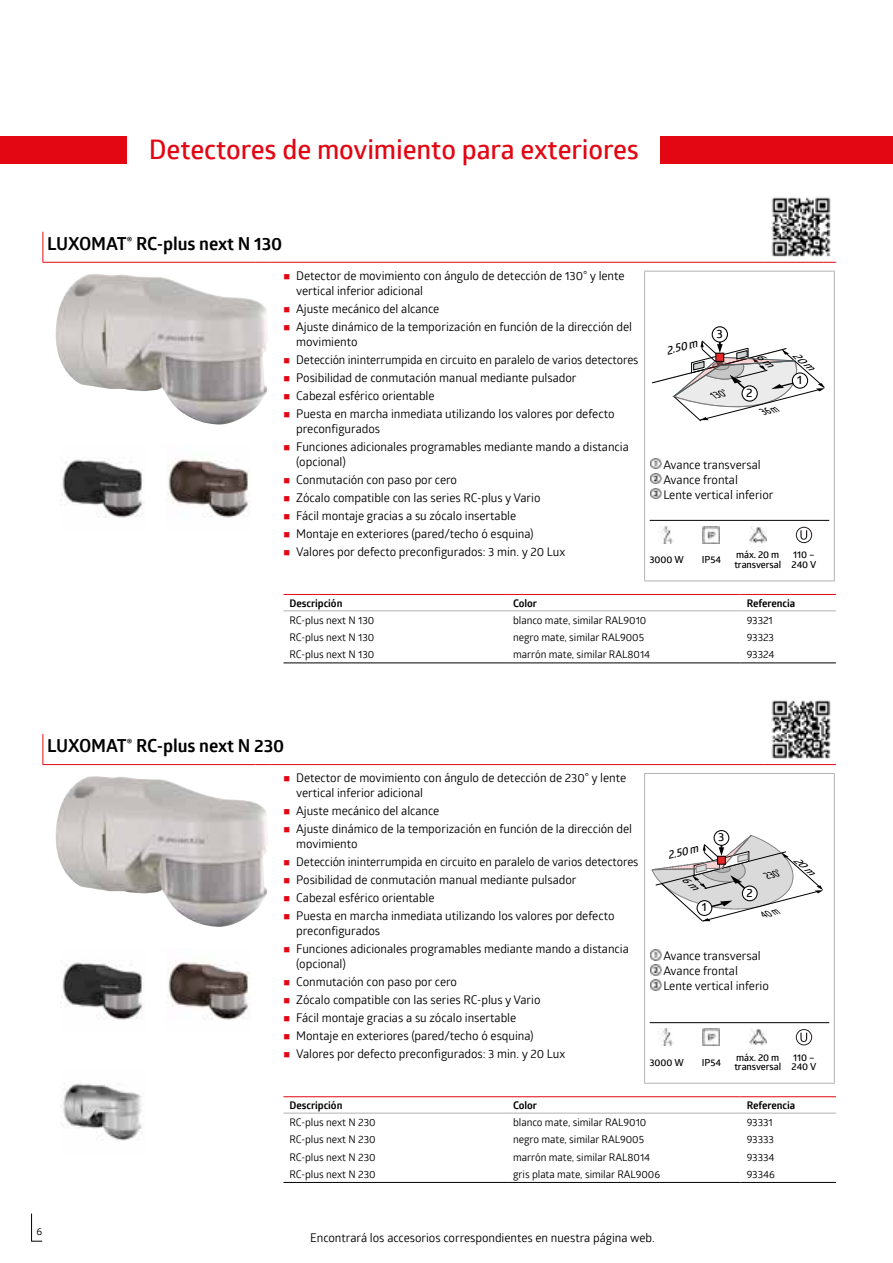
<style>
.page{position:relative;width:893px;height:1263px;background:#fff}
.page>*{position:absolute;margin:0;border:0;box-sizing:border-box;transform-origin:0 0}
.t1{font:600 27px "Glober";letter-spacing:-.005em;color:#e30613}
.t2{font:700 18px "Glober";letter-spacing:-.005em;color:#000}
.t3{font:600 12.15px "Glober";color:#000}
.t4{font:12px/18px "Glober";letter-spacing:-.005em;color:#000}
.t5{font:600 11.85px "Glober";color:#000}
.t6{font:italic 600 11.7px "Glober";color:#000;scale:.95 1}
.t7{font:italic 600 11.4px "Glober";color:#000;scale:.95 1}
.t8{font:10.5px "Glober";letter-spacing:-.005em;color:#000}
.t9{font:700 10.5px "Glober";letter-spacing:-.005em;color:#000}
.t10{font:italic 600 10.35px "Glober";color:#000;scale:.82 1}
.t11{font:italic 600 10.05px "Glober";color:#000;scale:.82 1}
.t12{font:600 9.75px/9.8px "Glober";letter-spacing:-.01em;color:#000}
</style>
<div class="page">
<div style="left:0;top:136px;width:893px;height:28px;background:#e30613"></div>
<svg style="left:31px;top:1213px;width:12px;height:29px"></svg>
<hr style="left:765px;top:262px;width:71px;height:1px;background:#e30613">
<hr style="left:43px;top:232px;width:1px;height:30px;background:#e30613">
<hr style="left:43px;top:262px;width:212px;height:1px;background:#e30613">
<svg style="left:255px;top:262px;width:16px;height:1px"></svg>
<hr style="left:271px;top:262px;width:494px;height:1px;background:#e30613">
<img style="left:771px;top:197px;width:60px;height:60px">
<img style="left:56px;top:274px;width:212px;height:150px">
<img style="left:60px;top:459px;width:84px;height:59px">
<img style="left:167px;top:459px;width:83px;height:59px">
<hr style="left:644px;top:271px;width:1px;height:309px;background:#b3b2b2">
<hr style="left:644px;top:271px;width:191px;height:1px;background:#b3b2b2">
<hr style="left:834px;top:271px;width:1px;height:309px;background:#b3b2b2">
<hr style="left:644px;top:580px;width:191px;height:1px;background:#b3b2b2">
<svg style="left:651px;top:458px;width:10px;height:41px"></svg>
<hr style="left:650px;top:520px;width:179px;height:1px;background:#000">
<img style="left:661px;top:526px;width:12px;height:17px">
<img style="left:703px;top:526px;width:17px;height:17px">
<img style="left:749px;top:526px;width:17px;height:17px">
<div style="left:796px;top:527px;width:16px;height:16px;border:1px solid #231f20;border-radius:50%"></div>
<svg style="left:800px;top:530px;width:7px;height:10px"></svg>
<hr style="left:283px;top:663px;width:224px;height:1px;background:#000">
<hr style="left:507px;top:663px;width:234px;height:1px;background:#000">
<hr style="left:741px;top:663px;width:95px;height:1px;background:#000">
<hr style="left:283px;top:594px;width:224px;height:1px;background:#e30613">
<hr style="left:283px;top:610px;width:224px;height:1px;background:#b3b2b2">
<hr style="left:507px;top:610px;width:234px;height:1px;background:#b3b2b2">
<hr style="left:741px;top:610px;width:95px;height:1px;background:#b3b2b2">
<hr style="left:507px;top:594px;width:234px;height:1px;background:#e30613">
<hr style="left:741px;top:594px;width:95px;height:1px;background:#e30613">
<hr style="left:765px;top:764px;width:71px;height:1px;background:#e30613">
<hr style="left:43px;top:734px;width:1px;height:30px;background:#e30613">
<hr style="left:43px;top:764px;width:212px;height:1px;background:#e30613">
<svg style="left:255px;top:764px;width:16px;height:1px"></svg>
<hr style="left:271px;top:764px;width:494px;height:1px;background:#e30613">
<img style="left:771px;top:700px;width:60px;height:59px">
<img style="left:56px;top:776px;width:212px;height:151px">
<img style="left:60px;top:962px;width:84px;height:58px">
<img style="left:167px;top:960px;width:83px;height:60px">
<img style="left:60px;top:1083px;width:84px;height:58px">
<hr style="left:644px;top:774px;width:1px;height:309px;background:#b3b2b2">
<hr style="left:644px;top:773px;width:191px;height:1px;background:#b3b2b2">
<hr style="left:834px;top:774px;width:1px;height:309px;background:#b3b2b2">
<hr style="left:644px;top:1083px;width:191px;height:1px;background:#b3b2b2">
<svg style="left:651px;top:950px;width:10px;height:40px"></svg>
<hr style="left:650px;top:1022px;width:179px;height:1px;background:#000">
<img style="left:661px;top:1028px;width:12px;height:17px">
<img style="left:703px;top:1028px;width:17px;height:17px">
<img style="left:749px;top:1028px;width:17px;height:17px">
<div style="left:796px;top:1029px;width:16px;height:16px;border:1px solid #231f20;border-radius:50%"></div>
<svg style="left:800px;top:1033px;width:7px;height:9px"></svg>
<svg style="left:283px;top:1097px;width:553px;height:16px"></svg>
<hr style="left:283px;top:1182px;width:224px;height:1px;background:#000">
<hr style="left:507px;top:1182px;width:234px;height:1px;background:#000">
<hr style="left:741px;top:1182px;width:95px;height:1px;background:#000">
<hr style="left:283px;top:1096px;width:224px;height:1px;background:#e30613">
<hr style="left:283px;top:1113px;width:224px;height:1px;background:#b3b2b2">
<hr style="left:507px;top:1113px;width:234px;height:1px;background:#b3b2b2">
<hr style="left:741px;top:1113px;width:95px;height:1px;background:#b3b2b2">
<hr style="left:507px;top:1096px;width:234px;height:1px;background:#e30613">
<hr style="left:741px;top:1096px;width:95px;height:1px;background:#e30613">
<div style="left:128px;top:132px;width:532px;height:36px;background:#fff"></div>
<svg style="left:652px;top:326px;width:173px;height:95px"></svg>
<svg style="left:651px;top:830px;width:172px;height:91px"></svg>
<h1 class="t1" style="left:149px;top:131px;width:492px">Detectores de movimiento para exteriores</h1>
<h2 class="t2" style="left:47px;top:230px;width:237px">LUXOMAT<sup>®</sup> RC-plus next N 130</h2>
<p class="t4" style="left:296px;top:268px;width:330px;line-height:15px">Detector de movimiento con ángulo de detección de 130° y lente vertical inferior adicional</p>
<p class="t4" style="left:296px;top:299px;width:337px">Ajuste mecánico del alcance<br>Ajuste dinámico de la temporización en función de la dirección del</p>
<p class="t4" style="left:296px;top:332px;width:344px">movimiento<br>Detección ininterrumpida en circuito en paralelo de varios detectores Posibilidad de conmutación manual mediante pulsador<br>Cabezal esférico orientable<br>Puesta en marcha inmediata utilizando los valores por defecto</p>
<p class="t4" style="left:296px;top:419px;width:334px">preconfigurados<br>Funciones adicionales programables mediante mando a distancia</p>
<p class="t4" style="left:296px;top:452px;width:271px">(opcional)<br>Conmutación con paso por cero<br>Zócalo compatible con las series RC-plus y Vario Fácil montaje gracias a su zócalo insertable<br>Montaje en exteriores (pared/techo ó esquina)<br>Valores por defecto preconfigurados: 3 min. y 20 Lux</p>
<p class="t6" style="left:664px;top:343px;width:35px;rotate:-14deg">2.50 m</p>
<p class="t3" style="left:716px;top:325px;width:8px">3</p>
<p class="t10" style="left:712px;top:388px;width:21px;rotate:-14deg">130°</p>
<p class="t3" style="left:746px;top:384px;width:8px">2</p>
<p class="t3" style="left:797px;top:371px;width:7px">1</p>
<p class="t4" style="left:663px;top:456px;width:112px;line-height:15px">Avance transversal<br>Avance frontal<br>Lente vertical inferior</p>
<p class="t12" style="left:649px;top:554px;width:36px">3000 W</p>
<p class="t12" style="left:702px;top:554px;width:21px">IP54</p>
<p class="t12" style="left:734px;top:549px;width:48px">máx. 20 m transversal</p>
<p class="t12" style="left:792px;top:549px;width:26px">110 –<br>240 V</p>
<p class="t9" style="left:289px;top:595px;width:54px">Descripción</p>
<p class="t9" style="left:513px;top:595px;width:26px">Color</p>
<p class="t9" style="left:747px;top:595px;width:50px">Referencia</p>
<p class="t8" style="left:289px;top:613px;width:86px">RC-plus next N 130</p>
<p class="t8" style="left:513px;top:613px;width:135px">blanco mate, similar RAL9010</p>
<p class="t8" style="left:747px;top:613px;width:28px">93321</p>
<p class="t8" style="left:289px;top:630px;width:86px">RC-plus next N 130</p>
<p class="t8" style="left:513px;top:630px;width:133px">negro mate, similar RAL9005</p>
<p class="t8" style="left:747px;top:630px;width:29px">93323</p>
<p class="t8" style="left:289px;top:647px;width:86px">RC-plus next N 130</p>
<p class="t8" style="left:513px;top:647px;width:139px">marrón mate, similar RAL8014</p>
<p class="t8" style="left:747px;top:647px;width:29px">93324</p>
<h2 class="t2" style="left:47px;top:733px;width:239px">LUXOMAT<sup>®</sup> RC-plus next N 230</h2>
<p class="t4" style="left:296px;top:770px;width:331px;line-height:15px">Detector de movimiento con ángulo de detección de 230° y lente vertical inferior adicional</p>
<p class="t4" style="left:296px;top:802px;width:337px">Ajuste mecánico del alcance<br>Ajuste dinámico de la temporización en función de la dirección del</p>
<p class="t4" style="left:296px;top:835px;width:344px">movimiento<br>Detección ininterrumpida en circuito en paralelo de varios detectores Posibilidad de conmutación manual mediante pulsador<br>Cabezal esférico orientable<br>Puesta en marcha inmediata utilizando los valores por defecto</p>
<p class="t4" style="left:296px;top:922px;width:334px">preconfigurados<br>Funciones adicionales programables mediante mando a distancia</p>
<p class="t4" style="left:296px;top:955px;width:271px">(opcional)<br>Conmutación con paso por cero<br>Zócalo compatible con las series RC-plus y Vario Fácil montaje gracias a su zócalo insertable<br>Montaje en exteriores (pared/techo ó esquina)<br>Valores por defecto preconfigurados: 3 min. y 20 Lux</p>
<p class="t7" style="left:666px;top:848px;width:34px;rotate:-14deg">2.50 m</p>
<p class="t5" style="left:718px;top:829px;width:8px">3</p>
<p class="t5" style="left:702px;top:899px;width:6px">1</p>
<p class="t5" style="left:746px;top:884px;width:8px">2</p>
<p class="t11" style="left:765px;top:869px;width:22px;rotate:-14deg">230°</p>
<p class="t4" style="left:663px;top:948px;width:107px;line-height:15px">Avance transversal<br>Avance frontal<br>Lente vertical inferio</p>
<p class="t12" style="left:649px;top:1057px;width:36px">3000 W</p>
<p class="t12" style="left:702px;top:1057px;width:21px">IP54</p>
<p class="t12" style="left:734px;top:1052px;width:48px">máx. 20 m transversal</p>
<p class="t12" style="left:792px;top:1052px;width:26px">110 –<br>240 V</p>
<p class="t8" style="left:36px;top:1224px;width:7px">6</p>
<p class="t9" style="left:289px;top:1098px;width:54px">Descripción</p>
<p class="t9" style="left:513px;top:1098px;width:26px">Color</p>
<p class="t9" style="left:747px;top:1098px;width:50px">Referencia</p>
<p class="t8" style="left:289px;top:1115px;width:88px">RC-plus next N 230</p>
<p class="t8" style="left:513px;top:1115px;width:135px">blanco mate, similar RAL9010</p>
<p class="t8" style="left:747px;top:1115px;width:28px">93331</p>
<p class="t8" style="left:289px;top:1132px;width:88px">RC-plus next N 230</p>
<p class="t8" style="left:513px;top:1132px;width:133px">negro mate, similar RAL9005</p>
<p class="t8" style="left:747px;top:1132px;width:29px">93333</p>
<p class="t8" style="left:289px;top:1149px;width:88px">RC-plus next N 230</p>
<p class="t8" style="left:513px;top:1149px;width:139px">marrón mate, similar RAL8014</p>
<p class="t8" style="left:747px;top:1149px;width:29px">93334</p>
<p class="t8" style="left:289px;top:1167px;width:88px">RC-plus next N 230</p>
<p class="t8" style="left:513px;top:1167px;width:149px">gris plata mate, similar RAL9006</p>
<p class="t8" style="left:747px;top:1167px;width:30px">93346</p>
<p class="t4" style="left:310px;top:1228px;width:346px">Encontrará los accesorios correspondientes en nuestra página web.</p>
</div>
